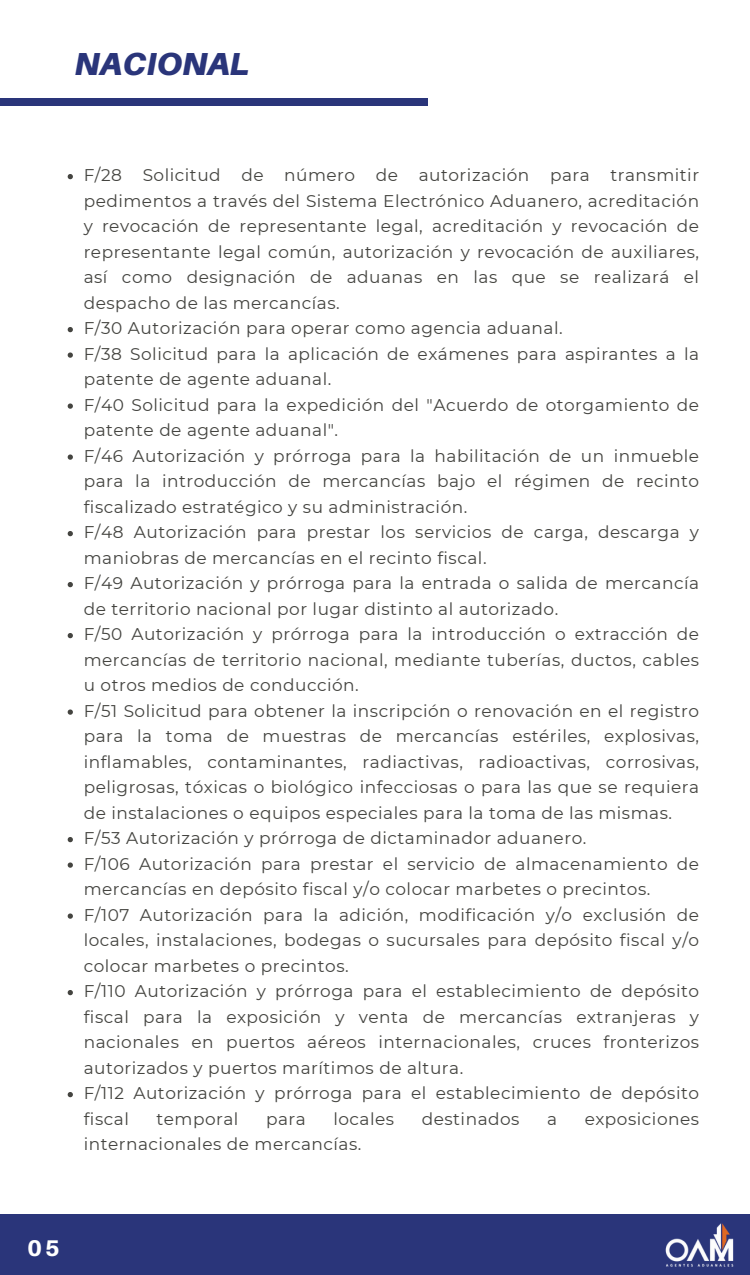
<style>
.page{position:relative;width:750px;height:1275px;background:#fff}
.page>*{position:absolute;margin:0;border:0;box-sizing:border-box;transform-origin:0 0}
.t1{font:italic 900 31.9px "Aileron";color:#2a357a}
.t2{font:800 22.7px "Aileron";color:#fff}
.t3{font:16.9px/25.5px "Montserrat";letter-spacing:.03em;color:#444440;text-align:justify}
</style>
<div class="page">
<div style="left:0;top:1214px;width:750px;height:61px;background:#2a357a"></div>
<div style="left:0;top:99px;width:428px;height:6px;background:#2a357a"></div>
<img style="left:665px;top:1223px;width:69px;height:44px">
<svg style="left:68px;top:174px;width:5px;height:5px"></svg>
<svg style="left:68px;top:327px;width:5px;height:5px"></svg>
<svg style="left:68px;top:352px;width:5px;height:6px"></svg>
<svg style="left:68px;top:403px;width:5px;height:6px"></svg>
<svg style="left:68px;top:454px;width:5px;height:6px"></svg>
<svg style="left:68px;top:531px;width:5px;height:5px"></svg>
<svg style="left:68px;top:582px;width:5px;height:5px"></svg>
<svg style="left:68px;top:633px;width:5px;height:5px"></svg>
<svg style="left:68px;top:709px;width:5px;height:6px"></svg>
<svg style="left:68px;top:837px;width:5px;height:5px"></svg>
<svg style="left:68px;top:862px;width:5px;height:6px"></svg>
<svg style="left:68px;top:913px;width:5px;height:6px"></svg>
<svg style="left:68px;top:990px;width:5px;height:5px"></svg>
<svg style="left:68px;top:1092px;width:5px;height:5px"></svg>
<p class="t1" style="left:75px;top:44px;width:176px">NACIONAL</p>
<p class="t3" style="left:84px;top:163px;width:617px">F/28 Solicitud de número de autorización para transmitir pedimentos a través del Sistema Electrónico Aduanero, acreditación y revocación de representante legal, acreditación y revocación de representante legal común, autorización y revocación de auxiliares, así como designación de aduanas en las que se realizará el despacho de las mercancías.</p>
<p class="t3" style="left:84px;top:316px;width:481px">F/30 Autorización para operar como agencia aduanal.</p>
<p class="t3" style="left:84px;top:341px;width:617px">F/38 Solicitud para la aplicación de exámenes para aspirantes a la patente de agente aduanal.</p>
<p class="t3" style="left:84px;top:392px;width:617px">F/40 Solicitud para la expedición del "Acuerdo de otorgamiento de patente de agente aduanal".</p>
<p class="t3" style="left:84px;top:443px;width:617px">F/46 Autorización y prórroga para la habilitación de un inmueble para la introducción de mercancías bajo el régimen de recinto fiscalizado estratégico y su administración.</p>
<p class="t3" style="left:84px;top:520px;width:617px">F/48 Autorización para prestar los servicios de carga, descarga y maniobras de mercancías en el recinto fiscal.</p>
<p class="t3" style="left:84px;top:571px;width:617px">F/49 Autorización y prórroga para la entrada o salida de mercancía de territorio nacional por lugar distinto al autorizado.</p>
<p class="t3" style="left:84px;top:622px;width:617px">F/50 Autorización y prórroga para la introducción o extracción de mercancías de territorio nacional, mediante tuberías, ductos, cables u otros medios de conducción.</p>
<p class="t3" style="left:84px;top:698px;width:617px">F/51 Solicitud para obtener la inscripción o renovación en el registro para la toma de muestras de mercancías estériles, explosivas, inflamables, contaminantes, radiactivas, radioactivas, corrosivas, peligrosas, tóxicas o biológico infecciosas o para las que se requiera de instalaciones o equipos especiales para la toma de las mismas.</p>
<p class="t3" style="left:84px;top:826px;width:504px">F/53 Autorización y prórroga de dictaminador aduanero.</p>
<p class="t3" style="left:84px;top:851px;width:617px">F/106 Autorización para prestar el servicio de almacenamiento de mercancías en depósito fiscal y/o colocar marbetes o precintos.</p>
<p class="t3" style="left:84px;top:902px;width:617px">F/107 Autorización para la adición, modificación y/o exclusión de locales, instalaciones, bodegas o sucursales para depósito fiscal y/o colocar marbetes o precintos.</p>
<p class="t3" style="left:84px;top:979px;width:617px">F/110 Autorización y prórroga para el establecimiento de depósito fiscal para la exposición y venta de mercancías extranjeras y nacionales en puertos aéreos internacionales, cruces fronterizos autorizados y puertos marítimos de altura.</p>
<p class="t3" style="left:84px;top:1081px;width:617px">F/112 Autorización y prórroga para el establecimiento de depósito fiscal</p>
<p class="t3" style="left:156px;top:1106px;width:84px">temporal</p>
<p class="t3" style="left:266px;top:1106px;width:41px">para</p>
<p class="t3" style="left:333px;top:1106px;width:62px">locales</p>
<p class="t3" style="left:422px;top:1106px;width:99px">destinados</p>
<p class="t3" style="left:547px;top:1106px;width:11px">a</p>
<p class="t3" style="left:585px;top:1106px;width:116px">exposiciones</p>
<p class="t3" style="left:84px;top:1132px;width:279px">internacionales de mercancías.</p>
<p class="t2" style="left:27px;top:1234px;width:34px">05</p>
</div>
